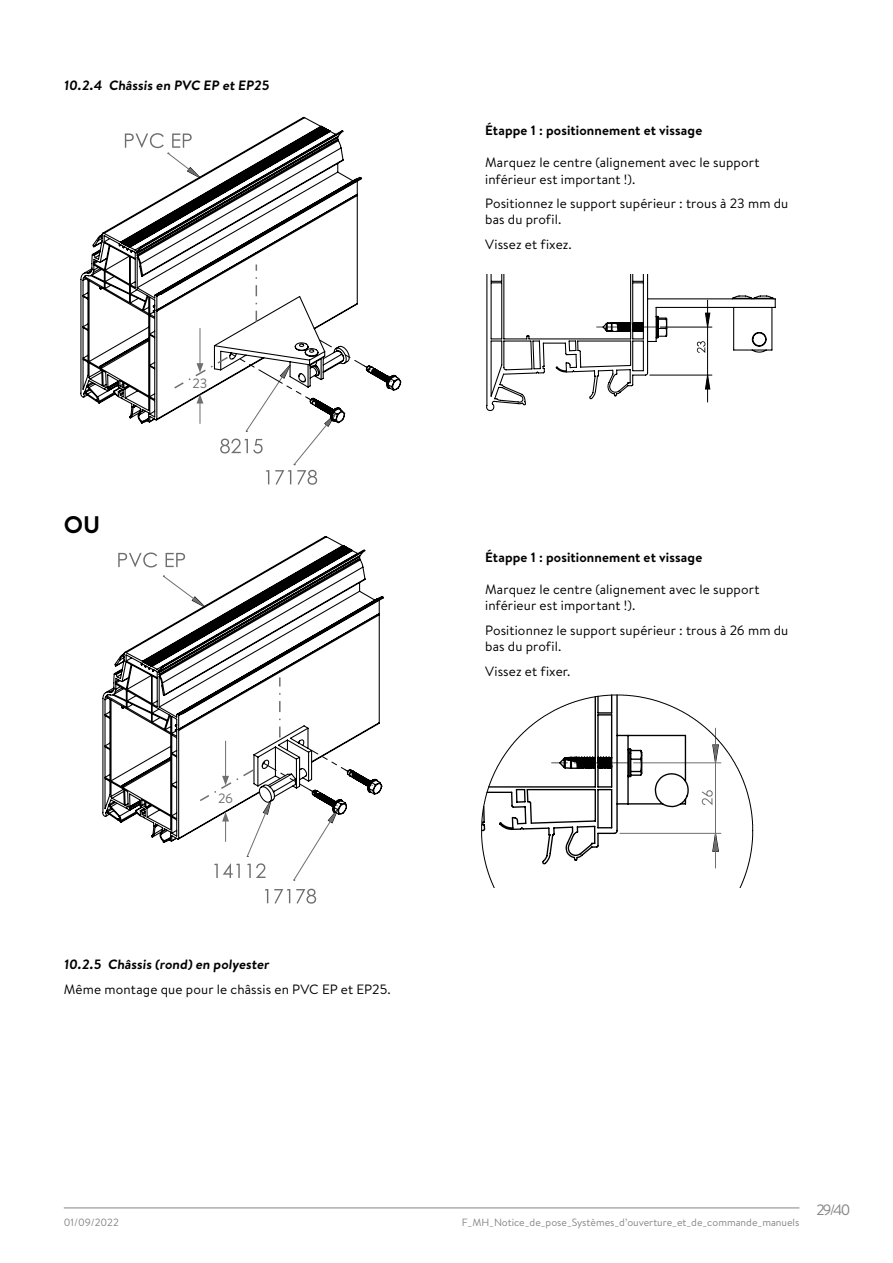
<style>
.page{position:relative;width:893px;height:1263px;background:#fff}
.page>*{position:absolute;margin:0;border:0;box-sizing:border-box;transform-origin:0 0}
.t1{font:700 24px "Brandon Text";color:#000}
.t2{font:15px "Brandon Text";color:#868686}
.t3{font:13.5px/16.2px "Brandon Text";letter-spacing:.01em;color:#000}
.t4{font:700 13.5px "Brandon Text";letter-spacing:.01em;color:#000}
.t5{font:13.5px "Brandon Text";color:#6f6f6e}
.t6{font:10.5px "Brandon Text";color:#868686}
</style>
<div class="page">
<hr style="left:64px;top:1207px;width:735px;height:1px;background:#868686">
<hr style="left:452px;top:564px;width:104px;height:1px;background:#c0c0c0">
<hr style="left:452px;top:534px;width:104px;height:1px;background:#c0c0c0">
<hr style="left:452px;top:593px;width:104px;height:1px;background:#c0c0c0">
<hr style="left:452px;top:623px;width:352px;height:1px;background:#c0c0c0">
<hr style="left:452px;top:653px;width:352px;height:1px;background:#c0c0c0">
<hr style="left:452px;top:742px;width:352px;height:1px;background:#c0c0c0">
<hr style="left:452px;top:683px;width:104px;height:1px;background:#c0c0c0">
<hr style="left:452px;top:712px;width:352px;height:1px;background:#c0c0c0">
<hr style="left:556px;top:763px;width:248px;height:1px;background:#c0c0c0">
<hr style="left:452px;top:827px;width:352px;height:1px;background:#c0c0c0">
<hr style="left:892px;top:274px;width:1px;height:155px;background:#c0c0c0">
<hr style="left:452px;top:503px;width:352px;height:1px;background:#c0c0c0">
<hr style="left:452px;top:784px;width:352px;height:1px;background:#c0c0c0">
<hr style="left:857px;top:274px;width:1px;height:155px;background:#c0c0c0">
<hr style="left:452px;top:274px;width:352px;height:1px;background:#c0c0c0">
<hr style="left:452px;top:274px;width:1px;height:155px;background:#c0c0c0">
<svg style="left:485px;top:274px;width:291px;height:137px"></svg>
<hr style="left:864px;top:676px;width:1px;height:212px;background:#c0c0c0">
<hr style="left:462px;top:1262px;width:305px;height:1px;background:#c0c0c0">
<hr style="left:809px;top:676px;width:1px;height:212px;background:#c0c0c0">
<hr style="left:462px;top:676px;width:305px;height:1px;background:#c0c0c0">
<hr style="left:462px;top:676px;width:1px;height:212px;background:#c0c0c0">
<svg style="left:485px;top:712px;width:269px;height:176px"></svg>
<svg style="left:480px;top:694px;width:209px;height:171px"></svg>
<svg style="left:265px;top:889px;width:51px;height:15px"></svg>
<hr style="left:58px;top:1262px;width:381px;height:1px;background:#c0c0c0">
<hr style="left:892px;top:503px;width:1px;height:427px;background:#c0c0c0">
<hr style="left:58px;top:503px;width:381px;height:1px;background:#c0c0c0">
<hr style="left:58px;top:503px;width:1px;height:427px;background:#c0c0c0">
<svg style="left:58px;top:575px;width:259px;height:306px"></svg>
<svg style="left:58px;top:597px;width:44px;height:226px"></svg>
<svg style="left:102px;top:536px;width:282px;height:308px"></svg>
<svg style="left:262px;top:749px;width:112px;height:58px"></svg>
<svg style="left:279px;top:677px;width:2px;height:61px"></svg>
<hr style="left:225px;top:741px;width:1px;height:37px;background:#6f6f6e">
<svg style="left:198px;top:768px;width:57px;height:34px"></svg>
<svg style="left:222px;top:812px;width:7px;height:30px"></svg>
<hr style="left:237px;top:1042px;width:195px;height:1px;background:#c0c0c0">
<hr style="left:237px;top:1013px;width:195px;height:1px;background:#c0c0c0">
<hr style="left:237px;top:1072px;width:195px;height:1px;background:#c0c0c0">
<hr style="left:237px;top:1102px;width:195px;height:1px;background:#c0c0c0">
<hr style="left:237px;top:1132px;width:195px;height:1px;background:#c0c0c0">
<hr style="left:237px;top:1221px;width:195px;height:1px;background:#c0c0c0">
<hr style="left:237px;top:1162px;width:195px;height:1px;background:#c0c0c0">
<hr style="left:237px;top:1191px;width:195px;height:1px;background:#c0c0c0">
<hr style="left:815px;top:97px;width:1px;height:394px;background:#c0c0c0">
<hr style="left:237px;top:982px;width:195px;height:1px;background:#c0c0c0">
<hr style="left:46px;top:1262px;width:386px;height:1px;background:#c0c0c0">
<hr style="left:771px;top:97px;width:1px;height:394px;background:#c0c0c0">
<hr style="left:46px;top:97px;width:386px;height:1px;background:#c0c0c0">
<hr style="left:46px;top:97px;width:1px;height:394px;background:#c0c0c0">
<svg style="left:266px;top:469px;width:51px;height:16px"></svg>
<svg style="left:46px;top:152px;width:283px;height:314px"></svg>
<svg style="left:46px;top:168px;width:284px;height:258px"></svg>
<svg style="left:80px;top:116px;width:322px;height:309px"></svg>
<svg style="left:256px;top:264px;width:1px;height:58px"></svg>
<hr style="left:200px;top:328px;width:1px;height:38px;background:#6f6f6e">
<svg style="left:173px;top:339px;width:220px;height:85px"></svg>
<p class="t4" style="left:64px;top:76px;width:209px">10.2.4 Châssis en PVC EP et EP25</p>
<h1 class="t1" style="left:64px;top:508px;width:38px">OU</h1>
<p class="t5" style="left:192px;top:374px;width:17px">23</p>
<p class="t5" style="left:218px;top:789px;width:17px">26</p>
<p class="t4" style="left:64px;top:955px;width:209px">10.2.5 Châssis (rond) en polyester</p>
<p class="t3" style="left:64px;top:981px;width:329px">Même montage que pour le châssis en PVC EP et EP25.</p>
<p class="t4" style="left:485px;top:121px;width:219px">Étappe 1 : positionnement et vissage</p>
<p class="t3" style="left:485px;top:154px;width:276px">Marquez le centre (alignement avec le support inférieur est important !).</p>
<p class="t3" style="left:485px;top:195px;width:305px">Positionnez le support supérieur : trous à 23 mm du bas du profil.</p>
<p class="t3" style="left:485px;top:236px;width:88px">Vissez et fixez.</p>
<p class="t4" style="left:485px;top:548px;width:219px">Étappe 1 : positionnement et vissage</p>
<p class="t3" style="left:485px;top:581px;width:276px">Marquez le centre (alignement avec le support inférieur est important !).</p>
<p class="t3" style="left:485px;top:622px;width:305px">Positionnez le support supérieur : trous à 26 mm du bas du profil.</p>
<p class="t3" style="left:485px;top:663px;width:87px">Vissez et fixer.</p>
<p class="t6" style="left:64px;top:1215px;width:57px">01/09/2022</p>
<p class="t6" style="left:462px;top:1215px;width:339px">F_MH_Notice_de_pose_Systèmes_d’ouverture_et_de_commande_manuels</p>
<p class="t2" style="left:816px;top:1199px;width:36px">29/40</p>
</div>
